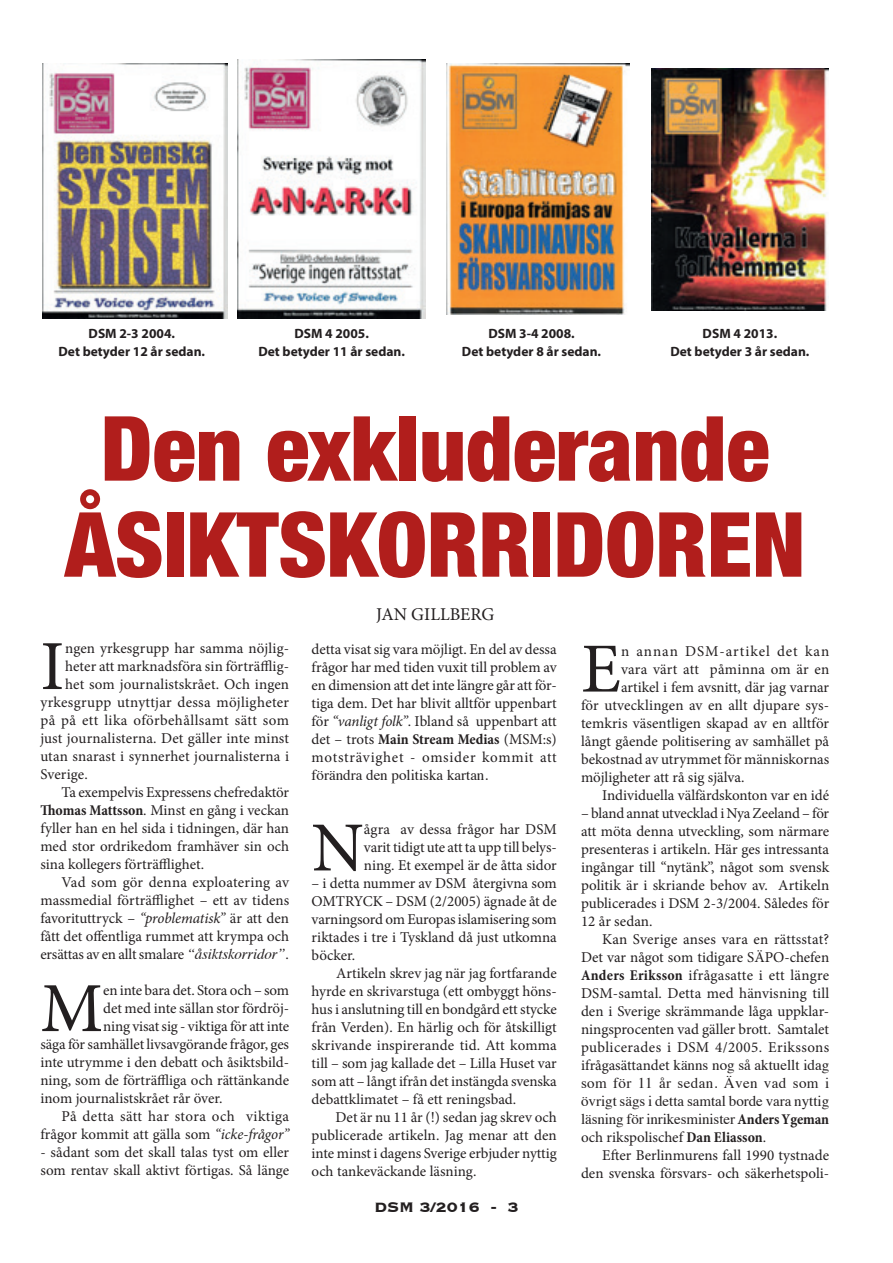
<style>
.page{position:relative;width:893px;height:1263px;background:#fff}
.page>*{position:absolute;margin:0;border:0;box-sizing:border-box;transform-origin:0 0}
.t1{font:900 condensed 90px/96px "Helvetica Neue LT Std";color:#b11e1c;text-align:center}
.t2{font:70.35px "Minion Pro";color:#231f20}
.t3{font:700 18px "Copperplate";color:#231f20}
.t4{font:18px "Minion Pro";color:#231f20}
.t5{font:15px/18px "Minion Pro";color:#231f20;text-align:justify}
.t6{font:15px/18px "Times";color:#231f20;text-align:justify}
.t7{font:15px "Minion Pro";letter-spacing:.025em;color:#231f20}
.t8{font:15px "Minion Pro";letter-spacing:.03em;color:#231f20}
.t9{font:15px "Minion Pro";letter-spacing:.065em;color:#231f20}
.t10{font:700 13.5px/18px "Myriad Pro";color:#231f20;text-align:center}
.s1{font-weight:700;font-stretch:condensed}
.s2{font-style:italic}
.s3{font-family:"Times";font-style:italic}
.s4{font-family:"Minion Pro"}
.s5{font-family:"Minion Pro";font-weight:700;font-stretch:condensed}
</style>
<div class="page">
<img style="left:447px;top:64px;width:182px;height:251px">
<img style="left:652px;top:68px;width:176px;height:242px">
<img style="left:237px;top:60px;width:189px;height:259px">
<img style="left:43px;top:64px;width:185px;height:255px">
<p class="t10" style="left:58px;top:324px;width:148px">DSM 2-3 2004.<br>Det betyder 12 år sedan.</p>
<p class="t10" style="left:258px;top:324px;width:148px">DSM 4 2005.<br>Det betyder 11 år sedan.</p>
<p class="t10" style="left:462px;top:324px;width:141px">DSM 3-4 2008.<br>Det betyder 8 år sedan.</p>
<p class="t10" style="left:670px;top:324px;width:141px">DSM 4 2013.<br>Det betyder 3 år sedan.</p>
<h1 class="t1" style="left:65px;top:399px;width:742px">Den exkluderande<br>ÅSIKTSKORRIDOREN</h1>
<p class="t4" style="left:376px;top:602px;width:120px">JAN GILLBERG</p>
<h2 class="t2" style="left:40px;top:619px;width:26px">I</h2>
<p class="t5" style="left:65px;top:639px;width:226px">ngen yrkesgrupp har samma nöjlig-</p>
<p class="t5" style="left:65px;top:657px;width:226px">heter att marknadsföra sin förträfflig-</p>
<p class="t5" style="left:65px;top:675px;width:226px">het som journalistskrået. Och ingen</p>
<p class="t7" style="left:40px;top:692px;width:250px">yrkesgrupp utnyttjar dessa möjligheter</p>
<p class="t8" style="left:40px;top:710px;width:250px">på på ett lika oförbehållsamt sätt som</p>
<p class="t5" style="left:40px;top:729px;width:250px">just journalisterna. Det gäller inte minst</p>
<p class="t5" style="left:40px;top:747px;width:250px">utan snarast i synnerhet journalisterna i</p>
<p class="t5" style="left:40px;top:765px;width:49px">Sverige.</p>
<p class="t5" style="left:62px;top:783px;width:229px">Ta exempelvis Expressens chefredaktör</p>
<p class="t5" style="left:40px;top:801px;width:250px"><span class="s1">Thomas Mattsson</span>. Minst en gång i veckan</p>
<p class="t5" style="left:40px;top:819px;width:250px">fyller han en hel sida i tidningen, där han</p>
<p class="t5" style="left:40px;top:837px;width:250px">med stor ordrikedom framhäver sin och</p>
<p class="t5" style="left:40px;top:855px;width:165px">sina kollegers förträfflighet.</p>
<p class="t5" style="left:62px;top:873px;width:229px">Vad som gör denna exploatering av</p>
<p class="t5" style="left:40px;top:891px;width:250px">massmedial förträfflighet – ett av tidens</p>
<p class="t5" style="left:40px;top:909px;width:250px">favorituttryck – <span class="s2">“problematisk”</span> är att den</p>
<p class="t5" style="left:40px;top:927px;width:250px">fått det offentliga rummet att krympa och</p>
<p class="t5" style="left:40px;top:945px;width:250px">ersättas av en allt smalare <span class="s3">“åsiktskorridor”</span>.</p>
<h2 class="t2" style="left:40px;top:961px;width:64px">M</h2>
<p class="t5" style="left:103px;top:981px;width:188px">en inte bara det. Stora och – som</p>
<p class="t5" style="left:103px;top:999px;width:188px">det med inte sällan stor fördröj-</p>
<p class="t5" style="left:103px;top:1017px;width:188px">ning visat sig - viktiga för att inte</p>
<p class="t5" style="left:40px;top:1035px;width:250px">säga för samhället livsavgörande frågor, ges</p>
<p class="t5" style="left:40px;top:1053px;width:250px">inte utrymme i den debatt och åsiktsbild-</p>
<p class="t5" style="left:40px;top:1071px;width:250px">ning, som de förträffliga och rättänkande</p>
<p class="t5" style="left:40px;top:1089px;width:184px">inom journalistskrået rår över.</p>
<p class="t7" style="left:62px;top:1106px;width:229px">På detta sätt har stora och viktiga</p>
<p class="t5" style="left:40px;top:1125px;width:250px">frågor kommit att gälla som <span class="s2">“icke-frågor”</span></p>
<p class="t5" style="left:40px;top:1143px;width:250px">- sådant som det skall talas tyst om eller som rentav skall aktivt förtigas. Så länge</p>
<p class="t5" style="left:312px;top:641px;width:247px">detta visat sig vara möjligt. En del av dessa frågor har med tiden vuxit till problem av en dimension att det inte längre går att för&shy;tiga dem. Det har blivit alltför uppenbart för <span class="s2">“vanligt folk”</span>. Ibland så uppenbart att det – trots <span class="s1">Main Stream Medias</span> (MSM:s) motsträvighet - omsider kommit att</p>
<p class="t6" style="left:312px;top:765px;width:178px">förändra den politiska kartan.</p>
<h2 class="t2" style="left:312px;top:801px;width:54px">N</h2>
<p class="t5" style="left:364px;top:821px;width:194px">ågra av dessa frågor har DSM varit tidigt ute att ta upp till belys&shy;ning. Et exempel är de åtta sidor</p>
<p class="t5" style="left:312px;top:875px;width:247px">– i detta nummer av DSM återgivna som OMTRYCK – DSM (2/2005) ägnade åt de varningsord om Europas islamisering som riktades i tre i Tyskland då just utkomna böcker.</p>
<p class="t5" style="left:312px;top:965px;width:247px;text-indent:24px">Artikeln skrev jag när jag fortfarande hyrde en skrivarstuga (ett ombyggt höns&shy;hus i anslutning till en bondgård ett stycke från Verden). En härlig och för åtskilligt skrivande inspirerande tid. Att komma till – som jag kallade det – Lilla Huset var som att – långt ifrån det instängda svenska debattklimatet – få ett reningsbad.</p>
<p class="t5" style="left:312px;top:1109px;width:247px;text-indent:24px">Det är nu 11 år (!) sedan jag skrev och publicerade artikeln. Jag menar att den inte minst i dagens Sverige erbjuder nyttig och tankeväckande läsning.</p>
<p class="t3" style="left:374px;top:1195px;width:146px">DSM 3/2016 - 3</p>
<h2 class="t2" style="left:581px;top:622px;width:41px">E</h2>
<p class="t9" style="left:621px;top:641px;width:210px">n annan DSM-artikel det kan</p>
<p class="t5" style="left:621px;top:660px;width:210px">vara värt att påminna om är en</p>
<p class="t5" style="left:621px;top:678px;width:210px">artikel i fem avsnitt, där jag varnar</p>
<p class="t5" style="left:581px;top:696px;width:250px">för utvecklingen av en allt djupare sys-</p>
<p class="t5" style="left:581px;top:714px;width:250px">temkris väsentligen skapad av en alltför</p>
<p class="t5" style="left:581px;top:732px;width:250px">långt gående politisering av samhället på</p>
<p class="t5" style="left:581px;top:750px;width:250px">bekostnad av utrymmet för människornas</p>
<p class="t5" style="left:581px;top:768px;width:165px">möjligheter att rå sig själva.</p>
<p class="t5" style="left:602px;top:786px;width:228px">Individuella välfärdskonton var en idé</p>
<p class="t5" style="left:581px;top:804px;width:250px">– bland annat utvecklad i Nya Zeeland – för att möta denna utveckling, som närmare presenteras i artikeln. Här ges intressanta ingångar till “nytänk”, något som svensk politik är i skriande behov av. Artikeln publicerades i DSM 2-3/2004. Således för 12 år sedan.</p>
<p class="t5" style="left:581px;top:930px;width:250px;text-indent:21px">Kan Sverige anses vara en rättsstat?<br>Det var något som tidigare SÄPO-chefen <span class="s1">Anders Eriksson</span> ifrågasatte i ett längre DSM-samtal. Detta med hänvisning till den i Sverige skrämmande låga uppklar&shy;ningsprocenten vad gäller brott. Samtalet publicerades i DSM 4/2005. Erikssons</p>
<p class="t6" style="left:581px;top:1054px;width:250px"><span class="s4">ifrågasättandet</span> känns nog så aktuellt idag som för 11 år sedan. Även vad som i övrigt sägs i detta samtal borde vara nyttig läsning för inrikesminister <span class="s5">Anders Ygeman</span></p>
<p class="t5" style="left:581px;top:1128px;width:187px">och rikspolischef <span class="s1">Dan Eliasson</span>.</p>
<p class="t5" style="left:602px;top:1146px;width:228px">Efter Berlinmurens fall 1990 tystnade</p>
<p class="t5" style="left:581px;top:1164px;width:250px">den svenska försvars- och säkerhetspoli-</p>
</div>
